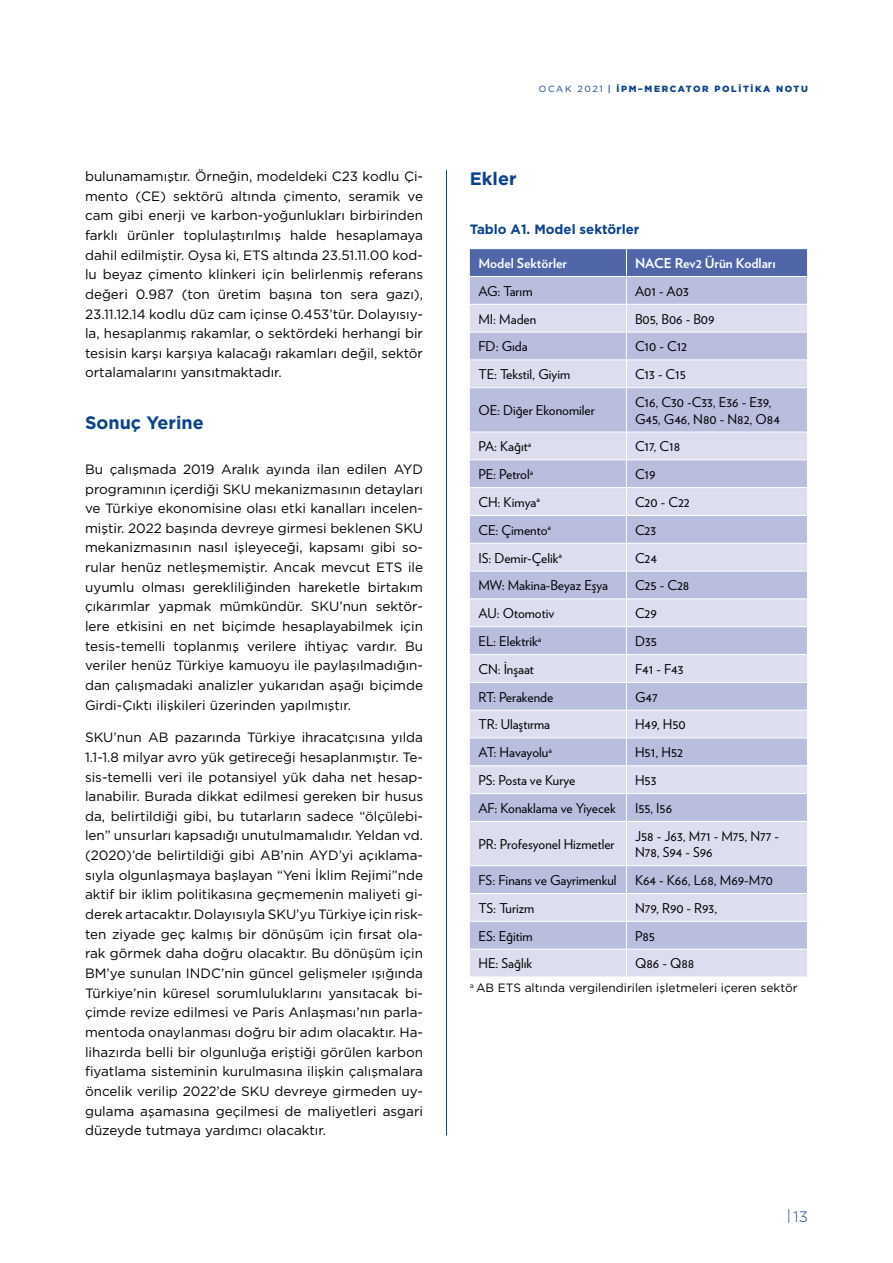
<style>
.page{position:relative;width:893px;height:1263px;background:#fff}
.page>*{position:absolute;margin:0;border:0;box-sizing:border-box;transform-origin:0 0}
.t1{font:700 18px "Gotham";color:#0b428e}
.t2{font:300 15px "Gotham";color:#0b428e}
.t3{font:13.5px/19.6px "Gotham";color:#000;text-align:justify}
.t4{font:13.5px/16.5px "Verlag";color:#000}
.t5{font:700 13.5px "Verlag";color:#fff}
.t6{font:700 13.5px "Gotham";color:#0b428e}
.t7{font:13.5px "Verlag";color:#010202}
.t8{font:12px "Gotham";color:#000}
.t9{font:900 9px "Gotham";letter-spacing:.18em;color:#0b428e}
.s1{font-weight:400}
.s2{font-weight:500}
</style>
<div class="page">
<hr style="left:446px;top:170px;width:1px;height:965px;background:#0b428e">
<svg style="left:470px;top:388px;width:337px;height:588px;background:#cacde6"></svg>
<hr style="left:626px;top:388px;width:1px;height:44px;background:#fff">
<hr style="left:470px;top:432px;width:156px;height:1px;background:#fff">
<hr style="left:626px;top:432px;width:182px;height:1px;background:#fff">
<hr style="left:470px;top:459px;width:156px;height:1px;background:#fff">
<hr style="left:626px;top:459px;width:182px;height:1px;background:#fff">
<hr style="left:470px;top:487px;width:156px;height:1px;background:#fff">
<hr style="left:626px;top:487px;width:182px;height:1px;background:#fff">
<hr style="left:470px;top:515px;width:156px;height:1px;background:#fff">
<hr style="left:626px;top:515px;width:182px;height:1px;background:#fff">
<hr style="left:470px;top:543px;width:156px;height:1px;background:#fff">
<hr style="left:626px;top:543px;width:182px;height:1px;background:#fff">
<hr style="left:470px;top:571px;width:156px;height:1px;background:#fff">
<hr style="left:626px;top:571px;width:182px;height:1px;background:#fff">
<hr style="left:470px;top:598px;width:156px;height:1px;background:#fff">
<hr style="left:626px;top:598px;width:182px;height:1px;background:#fff">
<hr style="left:470px;top:626px;width:156px;height:1px;background:#fff">
<hr style="left:626px;top:626px;width:182px;height:1px;background:#fff">
<hr style="left:470px;top:654px;width:156px;height:1px;background:#fff">
<hr style="left:626px;top:654px;width:182px;height:1px;background:#fff">
<hr style="left:470px;top:682px;width:156px;height:1px;background:#fff">
<hr style="left:626px;top:682px;width:182px;height:1px;background:#fff">
<hr style="left:470px;top:710px;width:156px;height:1px;background:#fff">
<hr style="left:626px;top:710px;width:182px;height:1px;background:#fff">
<hr style="left:470px;top:737px;width:156px;height:1px;background:#fff">
<hr style="left:626px;top:737px;width:182px;height:1px;background:#fff">
<hr style="left:470px;top:765px;width:156px;height:1px;background:#fff">
<hr style="left:626px;top:765px;width:182px;height:1px;background:#fff">
<hr style="left:470px;top:793px;width:156px;height:1px;background:#fff">
<hr style="left:626px;top:793px;width:182px;height:1px;background:#fff">
<svg style="left:626px;top:433px;width:1px;height:388px"></svg>
<hr style="left:470px;top:821px;width:156px;height:1px;background:#fff">
<hr style="left:626px;top:821px;width:182px;height:1px;background:#fff">
<hr style="left:626px;top:822px;width:1px;height:43px;background:#fff">
<hr style="left:470px;top:865px;width:156px;height:1px;background:#fff">
<hr style="left:626px;top:865px;width:182px;height:1px;background:#fff">
<hr style="left:470px;top:893px;width:156px;height:1px;background:#fff">
<hr style="left:626px;top:893px;width:182px;height:1px;background:#fff">
<hr style="left:470px;top:921px;width:156px;height:1px;background:#fff">
<hr style="left:626px;top:921px;width:182px;height:1px;background:#fff">
<hr style="left:470px;top:949px;width:156px;height:1px;background:#fff">
<hr style="left:626px;top:949px;width:182px;height:1px;background:#fff">
<svg style="left:626px;top:866px;width:1px;height:110px"></svg>
<svg style="left:470px;top:249px;width:337px;height:138px;background:#b4badb"></svg>
<p class="t3" style="left:85px;top:166px;width:340px">bulunamamıştır. Örneğin, modeldeki C23 kodlu Çi&shy;mento (CE) sektörü altında çimento, seramik ve cam gibi enerji ve karbon-yoğunlukları birbirinden farklı ürünler toplulaştırılmış halde hesaplamaya dahil edilmiştir. Oysa ki, ETS altında 23.51.11.00 kod&shy;lu beyaz çimento klinkeri için belirlenmiş referans değeri 0.987 (ton üretim başına ton sera gazı), 23.11.12.14 kodlu düz cam içinse 0.453’tür. Dolayısıy&shy;la, hesaplanmış rakamlar, o sektördeki herhangi bir tesisin karşı karşıya kalacağı rakamları değil, sektör ortalamalarını yansıtmaktadır.</p>
<h1 class="t1" style="left:85px;top:410px;width:120px">Sonuç Yerine</h1>
<p class="t3" style="left:85px;top:459px;width:340px">Bu çalışmada 2019 Aralık ayında ilan edilen AYD programının içerdiği SKU mekanizmasının detayları ve Türkiye ekonomisine olası etki kanalları incelen&shy;miştir. 2022 başında devreye girmesi beklenen SKU mekanizmasının nasıl işleyeceği, kapsamı gibi so&shy;rular henüz netleşmemiştir. Ancak mevcut ETS ile uyumlu olması gerekliliğinden hareketle birtakım çıkarımlar yapmak mümkündür. SKU’nun sektör&shy;lere etkisini en net biçimde hesaplayabilmek için tesis-temelli toplanmış verilere ihtiyaç vardır. Bu veriler henüz Türkiye kamuoyu ile paylaşılmadığın&shy;dan çalışmadaki analizler yukarıdan aşağı biçimde Girdi-Çıktı ilişkileri üzerinden yapılmıştır.</p>
<p class="t3" style="left:85px;top:727px;width:340px">SKU’nun AB pazarında Türkiye ihracatçısına yılda 1.1-1.8 milyar avro yük getireceği hesaplanmıştır. Te&shy;sis-temelli veri ile potansiyel yük daha net hesap&shy;lanabilir. Burada dikkat edilmesi gereken bir husus da, belirtildiği gibi, bu tutarların sadece “ölçülebi&shy;len” unsurları kapsadığı unutulmamalıdır. Yeldan vd. (2020)’de belirtildiği gibi AB’nin AYD’yi açıklama&shy;sıyla olgunlaşmaya başlayan “Yeni İklim Rejimi”nde aktif bir iklim politikasına geçmemenin maliyeti gi&shy;derek artacaktır. Dolayısıyla SKU’yu Türkiye için risk&shy;ten ziyade geç kalmış bir dönüşüm için fırsat ola&shy;rak görmek daha doğru olacaktır. Bu dönüşüm için BM’ye sunulan INDC’nin güncel gelişmeler ışığında Türkiye’nin küresel sorumluluklarını yansıtacak bi&shy;çimde revize edilmesi ve Paris Anlaşması’nın parla&shy;mentoda onaylanması doğru bir adım olacaktır. Ha&shy;lihazırda belli bir olgunluğa eriştiği görülen karbon fiyatlama sisteminin kurulmasına ilişkin çalışmalara öncelik verilip 2022’de SKU devreye girmeden uy&shy;gulama aşamasına geçilmesi de maliyetleri asgari düzeyde tutmaya yardımcı olacaktır.</p>
<p class="t9" style="left:539px;top:83px;width:271px"><span class="s1">OCAK 2021</span> <span class="s2">|</span> İPM–MERCATOR POLİTİKA NOTU</p>
<h1 class="t1" style="left:470px;top:166px;width:48px">Ekler</h1>
<p class="t6" style="left:470px;top:220px;width:171px">Tablo A1. Model sektörler</p>
<p class="t5" style="left:478px;top:252px;width:90px">Model Sektörler</p>
<p class="t5" style="left:635px;top:252px;width:142px">NACE Rev2 Ürün Kodları</p>
<p class="t7" style="left:478px;top:281px;width:56px">AG: Tarım</p>
<p class="t4" style="left:635px;top:282px;width:55px">A01 - A03</p>
<p class="t4" style="left:478px;top:310px;width:59px">MI: Maden</p>
<p class="t4" style="left:635px;top:310px;width:81px">B05, B06 - B09</p>
<p class="t4" style="left:478px;top:338px;width:51px">FD: Gıda</p>
<p class="t4" style="left:635px;top:338px;width:54px">C10 - C12</p>
<p class="t4" style="left:478px;top:365px;width:93px">TE: Tekstil, Giyim</p>
<p class="t4" style="left:635px;top:365px;width:53px">C13 - C15</p>
<p class="t4" style="left:478px;top:401px;width:118px">OE: Diğer Ekonomiler</p>
<p class="t4" style="left:635px;top:393px;width:146px">C16, C30 -C33, E36 - E39,<br>G45, G46, N80 - N82, O84</p>
<p class="t4" style="left:478px;top:437px;width:54px">PA: Kağıt<sup>a</sup></p>
<p class="t4" style="left:635px;top:437px;width:47px">C17, C18</p>
<p class="t4" style="left:478px;top:465px;width:56px">PE: Petrol<sup>a</sup></p>
<p class="t4" style="left:635px;top:465px;width:22px">C19</p>
<p class="t4" style="left:478px;top:493px;width:63px">CH: Kimya<sup>a</sup></p>
<p class="t4" style="left:635px;top:493px;width:56px">C20 - C22</p>
<p class="t4" style="left:478px;top:521px;width:74px">CE: Çimento<sup>a</sup></p>
<p class="t4" style="left:635px;top:521px;width:23px">C23</p>
<p class="t4" style="left:478px;top:549px;width:85px">IS: Demir-Çelik<sup>a</sup></p>
<p class="t4" style="left:635px;top:549px;width:23px">C24</p>
<p class="t4" style="left:478px;top:577px;width:131px">MW: Makina-Beyaz Eşya</p>
<p class="t4" style="left:635px;top:577px;width:56px">C25 - C28</p>
<p class="t4" style="left:478px;top:604px;width:77px">AU: Otomotiv</p>
<p class="t4" style="left:635px;top:604px;width:23px">C29</p>
<p class="t4" style="left:478px;top:632px;width:64px">EL: Elektrik<sup>a</sup></p>
<p class="t4" style="left:635px;top:632px;width:23px">D35</p>
<p class="t4" style="left:478px;top:660px;width:57px">CN: İnşaat</p>
<p class="t4" style="left:635px;top:660px;width:50px">F41 - F43</p>
<p class="t4" style="left:478px;top:688px;width:76px">RT: Perakende</p>
<p class="t4" style="left:635px;top:688px;width:24px">G47</p>
<p class="t4" style="left:478px;top:716px;width:73px">TR: Ulaştırma</p>
<p class="t4" style="left:635px;top:716px;width:52px">H49, H50</p>
<p class="t4" style="left:478px;top:743px;width:75px">AT: Havayolu<sup>a</sup></p>
<p class="t4" style="left:635px;top:743px;width:50px">H51, H52</p>
<p class="t4" style="left:478px;top:771px;width:99px">PS: Posta ve Kurye</p>
<p class="t4" style="left:635px;top:771px;width:23px">H53</p>
<p class="t4" style="left:478px;top:799px;width:139px">AF: Konaklama ve Yiyecek</p>
<p class="t4" style="left:635px;top:799px;width:39px">I55, I56</p>
<p class="t4" style="left:478px;top:835px;width:138px">PR: Profesyonel Hizmetler</p>
<p class="t4" style="left:635px;top:827px;width:146px">J58 - J63, M71 - M75, N77 -<br>N78, S94 - S96</p>
<p class="t4" style="left:478px;top:871px;width:140px">FS: Finans ve Gayrimenkul</p>
<p class="t4" style="left:635px;top:871px;width:140px">K64 - K66, L68, M69-M70</p>
<p class="t4" style="left:478px;top:899px;width:58px">TS: Turizm</p>
<p class="t4" style="left:635px;top:899px;width:84px">N79, R90 - R93,</p>
<p class="t4" style="left:478px;top:927px;width:56px">ES: Eğitim</p>
<p class="t4" style="left:635px;top:927px;width:22px">P85</p>
<p class="t4" style="left:478px;top:955px;width:55px">HE: Sağlık</p>
<p class="t4" style="left:635px;top:955px;width:61px">Q86 - Q88</p>
<p class="t8" style="left:470px;top:980px;width:329px"><sup>a</sup> AB ETS altında vergilendirilen işletmeleri içeren sektör</p>
<p class="t2" style="left:787px;top:1207px;width:23px">|13</p>
</div>
